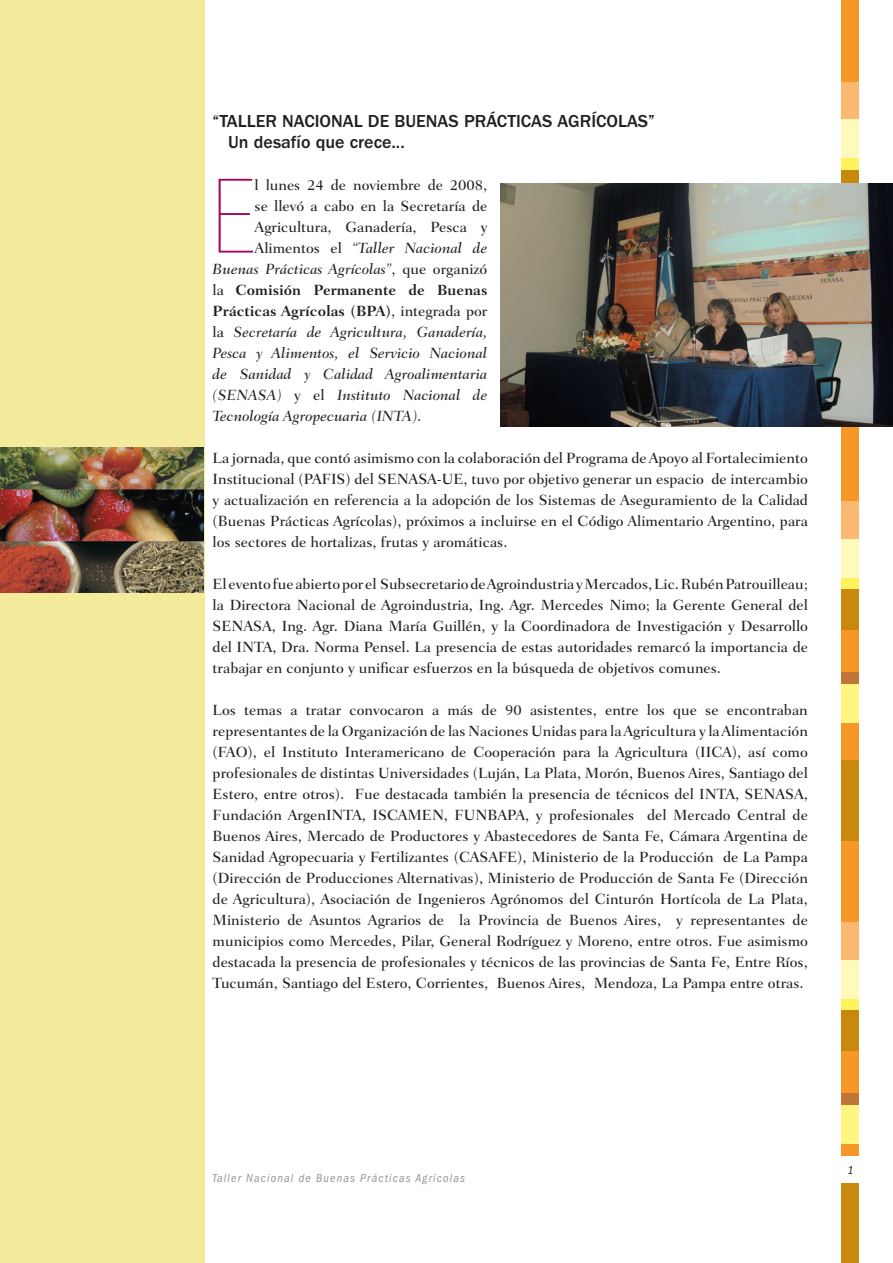
<style>
.page{position:relative;width:893px;height:1263px;background:#fff}
.page>*{position:absolute;margin:0;border:0;box-sizing:border-box;transform-origin:0 0}
.t1{font:200 condensed 103.2px "Helvetica Neue LT Std";color:#a8015b}
.t2{font:500 18px/21px "ITC Franklin Gothic Std";color:#231f20}
.t3{font:500 15px/21px "Fairfield LT Std";color:#231f20;text-align:justify}
.t4{font:italic 500 15px "Fairfield LT Std";color:#231f20}
.t5{font:700 15px "Fairfield LT Std";color:#231f20}
.t6{font:italic condensed 12px "ITC Franklin Gothic Std";letter-spacing:.1em;color:#939598}
.t7{font:italic condensed 12px "ITC Franklin Gothic Std";color:#231f20}
.s1{font-style:normal}
.s2{font-weight:500}
</style>
<div class="page">
<div style="left:0;top:0;width:204px;height:1263px;background:#f3eb9b"></div>
<div style="left:842px;top:0;width:17px;height:82px;background:#f79727"></div>
<div style="left:842px;top:169px;width:17px;height:43px;background:#c8890e"></div>
<div style="left:842px;top:158px;width:17px;height:11px;background:#fff35d"></div>
<div style="left:842px;top:82px;width:17px;height:38px;background:#fbb871"></div>
<div style="left:842px;top:120px;width:17px;height:38px;background:#fff9bb"></div>
<div style="left:842px;top:420px;width:17px;height:82px;background:#f79727"></div>
<div style="left:842px;top:759px;width:17px;height:83px;background:#c8890e"></div>
<div style="left:842px;top:588px;width:17px;height:43px;background:#c8890e"></div>
<div style="left:842px;top:630px;width:17px;height:43px;background:#f79727"></div>
<div style="left:842px;top:577px;width:17px;height:12px;background:#fff35d"></div>
<div style="left:842px;top:673px;width:17px;height:11px;background:#c17536"></div>
<div style="left:842px;top:502px;width:17px;height:38px;background:#fbb871"></div>
<div style="left:842px;top:722px;width:17px;height:38px;background:#f79727"></div>
<div style="left:842px;top:539px;width:17px;height:39px;background:#fff9bb"></div>
<div style="left:842px;top:684px;width:17px;height:38px;background:#fff682"></div>
<div style="left:842px;top:841px;width:17px;height:82px;background:#f79727"></div>
<div style="left:842px;top:1180px;width:17px;height:83px;background:#c8890e"></div>
<div style="left:842px;top:1009px;width:17px;height:43px;background:#c8890e"></div>
<div style="left:842px;top:1051px;width:17px;height:43px;background:#f79727"></div>
<div style="left:842px;top:998px;width:17px;height:12px;background:#fff35d"></div>
<div style="left:842px;top:1094px;width:17px;height:11px;background:#c17536"></div>
<div style="left:842px;top:923px;width:17px;height:38px;background:#fbb871"></div>
<div style="left:842px;top:1143px;width:17px;height:38px;background:#f79727"></div>
<div style="left:842px;top:960px;width:17px;height:39px;background:#fff9bb"></div>
<div style="left:842px;top:1105px;width:17px;height:38px;background:#fff682"></div>
<div style="left:808px;top:1157px;width:85px;height:26px;background:#fff"></div>
<img style="left:0;top:448px;width:204px;height:144px">
<img style="left:500px;top:183px;width:393px;height:243px">
<p class="t2" style="left:228px;top:110px;width:428px;text-indent:-16px">“TALLER NACIONAL DE BUENAS PRÁCTICAS AGRÍCOLAS”<br>Un desafío que crece...</p>
<h1 class="t1" style="left:213px;top:160px;width:44px">E</h1>
<p class="t3" style="left:255px;top:174px;width:234px">l lunes 24 de noviembre de 2008,</p>
<p class="t3" style="left:255px;top:195px;width:234px">se llevó a cabo en la Secretaría de</p>
<p class="t3" style="left:255px;top:216px;width:234px">Agricultura, Ganadería, Pesca y</p>
<p class="t4" style="left:255px;top:239px;width:234px"><span class="s1">Alimentos el</span> “Taller Nacional de</p>
<p class="t4" style="left:213px;top:260px;width:276px">Buenas Prácticas Agrícolas”<span class="s1">, que organizó</span></p>
<p class="t5" style="left:213px;top:281px;width:276px"><span class="s2">la</span> Comisión Permanente de Buenas</p>
<p class="t5" style="left:213px;top:302px;width:276px">Prácticas Agrícolas (BPA)<span class="s2">, integrada por</span></p>
<p class="t4" style="left:213px;top:323px;width:276px"><span class="s1">la</span> Secretaría de Agricultura, Ganadería,</p>
<p class="t4" style="left:213px;top:344px;width:276px">Pesca y Alimentos, el Servicio Nacional</p>
<p class="t4" style="left:213px;top:365px;width:276px">de Sanidad y Calidad Agroalimentaria</p>
<p class="t4" style="left:213px;top:386px;width:276px">(SENASA) <span class="s1">y el</span> Instituto Nacional de</p>
<p class="t4" style="left:213px;top:407px;width:210px">Tecnología Agropecuaria (INTA)<span class="s1">.</span></p>
<p class="t3" style="left:213px;top:447px;width:597px">La jornada, que contó asimismo con la colaboración del Programa de Apoyo al Fortalecimiento Institucional (PAFIS) del SENASA-UE, tuvo por objetivo generar un espacio de intercambio y actualización en referencia a la adopción de los Sistemas de Aseguramiento de la Calidad (Buenas Prácticas Agrícolas), próximos a incluirse en el Código Alimentario Argentino, para los sectores de hortalizas, frutas y aromáticas.</p>
<p class="t3" style="left:213px;top:573px;width:597px">El evento fue abierto por el Subsecretario de Agroindustria y Mercados, Lic. Rubén Patrouilleau; la Directora Nacional de Agroindustria, Ing. Agr. Mercedes Nimo; la Gerente General del SENASA, Ing. Agr. Diana María Guillén, y la Coordinadora de Investigación y Desarrollo del INTA, Dra. Norma Pensel. La presencia de estas autoridades remarcó la importancia de trabajar en conjunto y unificar esfuerzos en la búsqueda de objetivos comunes.</p>
<p class="t3" style="left:213px;top:699px;width:597px">Los temas a tratar convocaron a más de 90 asistentes, entre los que se encontraban representantes de la Organización de las Naciones Unidas para la Agricultura y la Alimentación (FAO), el Instituto Interamericano de Cooperación para la Agricultura (IICA), así como profesionales de distintas Universidades (Luján, La Plata, Morón, Buenos Aires, Santiago del Estero, entre otros). Fue destacada también la presencia de técnicos del INTA, SENASA, Fundación ArgenINTA, ISCAMEN, FUNBAPA, y profesionales del Mercado Central de Buenos Aires, Mercado de Productores y Abastecedores de Santa Fe, Cámara Argentina de Sanidad Agropecuaria y Fertilizantes (CASAFE), Ministerio de la Producción de La Pampa (Dirección de Producciones Alternativas), Ministerio de Producción de Santa Fe (Dirección de Agricultura), Asociación de Ingenieros Agrónomos del Cinturón Hortícola de La Plata, Ministerio de Asuntos Agrarios de la Provincia de Buenos Aires, y representantes de municipios como Mercedes, Pilar, General Rodríguez y Moreno, entre otros. Fue asimismo destacada la presencia de profesionales y técnicos de las provincias de Santa Fe, Entre Ríos, Tucumán, Santiago del Estero, Corrientes, Buenos Aires, Mendoza, La Pampa entre otras.</p>
<p class="t6" style="left:213px;top:1171px;width:254px">Taller Nacional de Buenas Prácticas Agrícolas</p>
<p class="t7" style="left:847px;top:1163px;width:8px">1</p>
</div>
